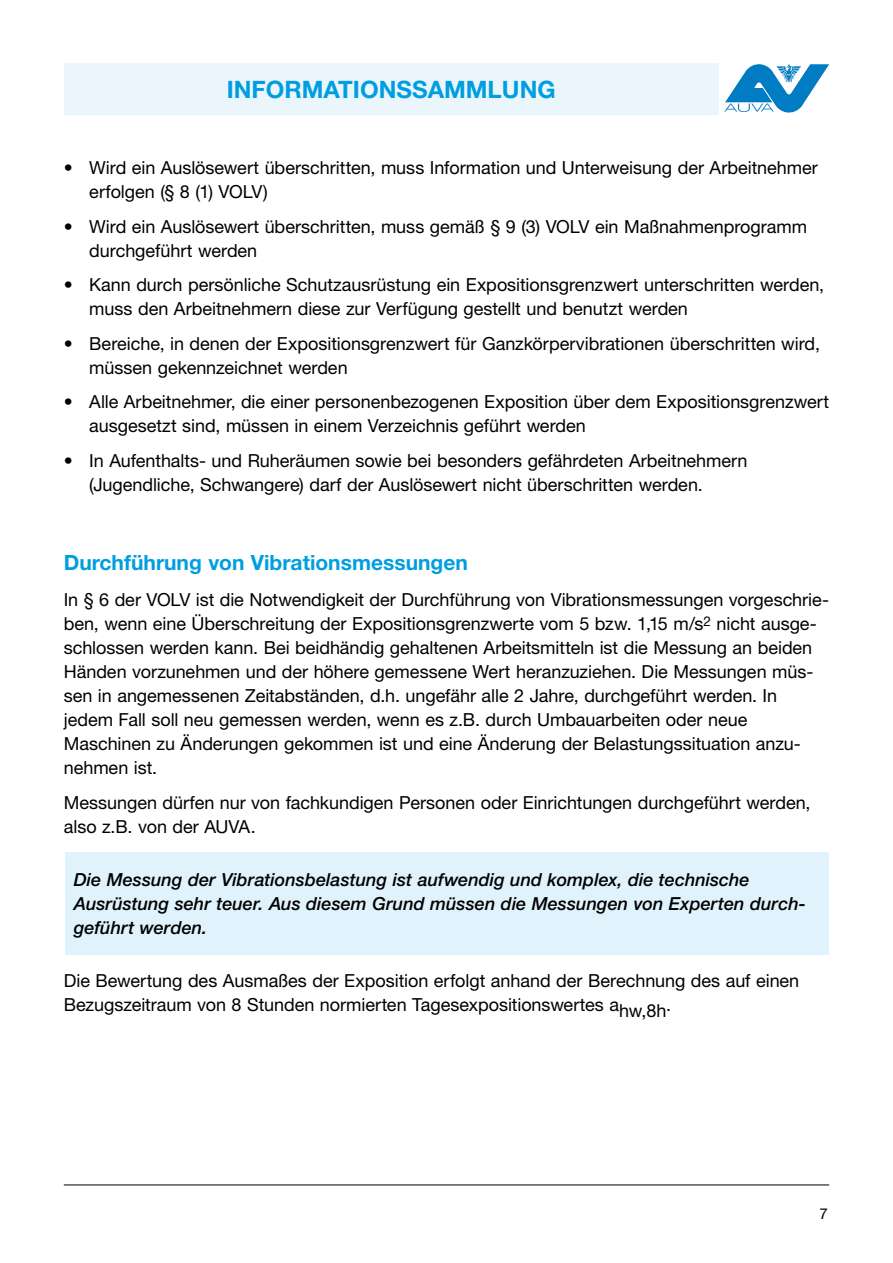
<style>
.page{position:relative;width:893px;height:1263px;background:#fff}
.page>*{position:absolute;margin:0;border:0;box-sizing:border-box;transform-origin:0 0}
.t1{font:700 24px "Helvetica Neue LT Std";color:#009ee0}
.t2{font:700 21px "Helvetica Neue LT Std";color:#009ee0}
.t3{font:18px/24px "Helvetica Neue LT Std";letter-spacing:-.005em;color:#000}
.t4{font:italic 500 18px/24px "Helvetica Neue LT Std";letter-spacing:.005em;color:#000}
.t5{font:15px "Helvetica Neue LT Std";color:#000}
</style>
<div class="page">
<svg style="left:724px;top:64px;width:105px;height:49px"></svg>
<hr style="left:64px;top:1184px;width:765px;height:1px;background:#000">
<div style="left:64px;top:64px;width:655px;height:51px;background:#eaf6fc"></div>
<div style="left:65px;top:852px;width:764px;height:102px;background:#e0f2fb"></div>
<h1 class="t1" style="left:227px;top:74px;width:330px">INFORMATIONSSAMMLUNG</h1>
<p class="t3" style="left:89px;top:156px;width:730px;text-indent:-26px">• Wird ein Auslösewert überschritten, muss Information und Unterweisung der Arbeitnehmer erfolgen (§ 8 (1) VOLV)</p>
<p class="t3" style="left:89px;top:214px;width:719px;text-indent:-26px">• Wird ein Auslösewert überschritten, muss gemäß § 9 (3) VOLV ein Maßnahmenprogramm durchgeführt werden</p>
<p class="t3" style="left:89px;top:273px;width:736px;text-indent:-26px">• Kann durch persönliche Schutzausrüstung ein Expositionsgrenzwert unterschritten werden, muss den Arbeitnehmern diese zur Verfügung gestellt und benutzt werden</p>
<p class="t3" style="left:89px;top:331px;width:732px;text-indent:-26px">• Bereiche, in denen der Expositionsgrenzwert für Ganzkörpervibrationen überschritten wird, müssen gekennzeichnet werden</p>
<p class="t3" style="left:89px;top:390px;width:741px;text-indent:-26px">• Alle Arbeitnehmer, die einer personenbezogenen Exposition über dem Expositionsgrenzwert ausgesetzt sind, müssen in einem Verzeichnis geführt werden</p>
<p class="t3" style="left:89px;top:448px;width:659px;text-indent:-26px">• In Aufenthalts- und Ruheräumen sowie bei besonders gefährdeten Arbeitnehmern (Jugendliche, Schwangere) darf der Auslösewert nicht überschritten werden.</p>
<p class="t2" style="left:64px;top:549px;width:406px">Durchführung von Vibrationsmessungen</p>
<p class="t3" style="left:64px;top:588px;width:767px">In § 6 der VOLV ist die Notwendigkeit der Durchführung von Vibrationsmessungen vorgeschrie&shy;ben, wenn eine Überschreitung der Expositionsgrenzwerte vom 5 bzw. 1,15 m/s<sup>2</sup> nicht ausge&shy;schlossen werden kann. Bei beidhändig gehaltenen Arbeitsmitteln ist die Messung an beiden Händen vorzunehmen und der höhere gemessene Wert heranzuziehen. Die Messungen müs&shy;sen in angemessenen Zeitabständen, d.h. ungefähr alle 2 Jahre, durchgeführt werden. In jedem Fall soll neu gemessen werden, wenn es z.B. durch Umbauarbeiten oder neue Maschinen zu Änderungen gekommen ist und eine Änderung der Belastungssituation anzu&shy;nehmen ist.</p>
<p class="t3" style="left:64px;top:790px;width:748px">Messungen dürfen nur von fachkundigen Personen oder Einrichtungen durchgeführt werden, also z.B. von der AUVA.</p>
<p class="t4" style="left:74px;top:867px;width:733px">Die Messung der Vibrationsbelastung ist aufwendig und komplex, die technische<br>Ausrüstung sehr teuer. Aus diesem Grund müssen die Messungen von Experten durch&shy;geführt werden.</p>
<p class="t3" style="left:64px;top:969px;width:737px">Die Bewertung des Ausmaßes der Exposition erfolgt anhand der Berechnung des auf einen<br>Bezugszeitraum von 8 Stunden normierten Tagesexpositionswertes ahw,8h.</p>
<p class="t5" style="left:819px;top:1205px;width:10px">7</p>
</div>
